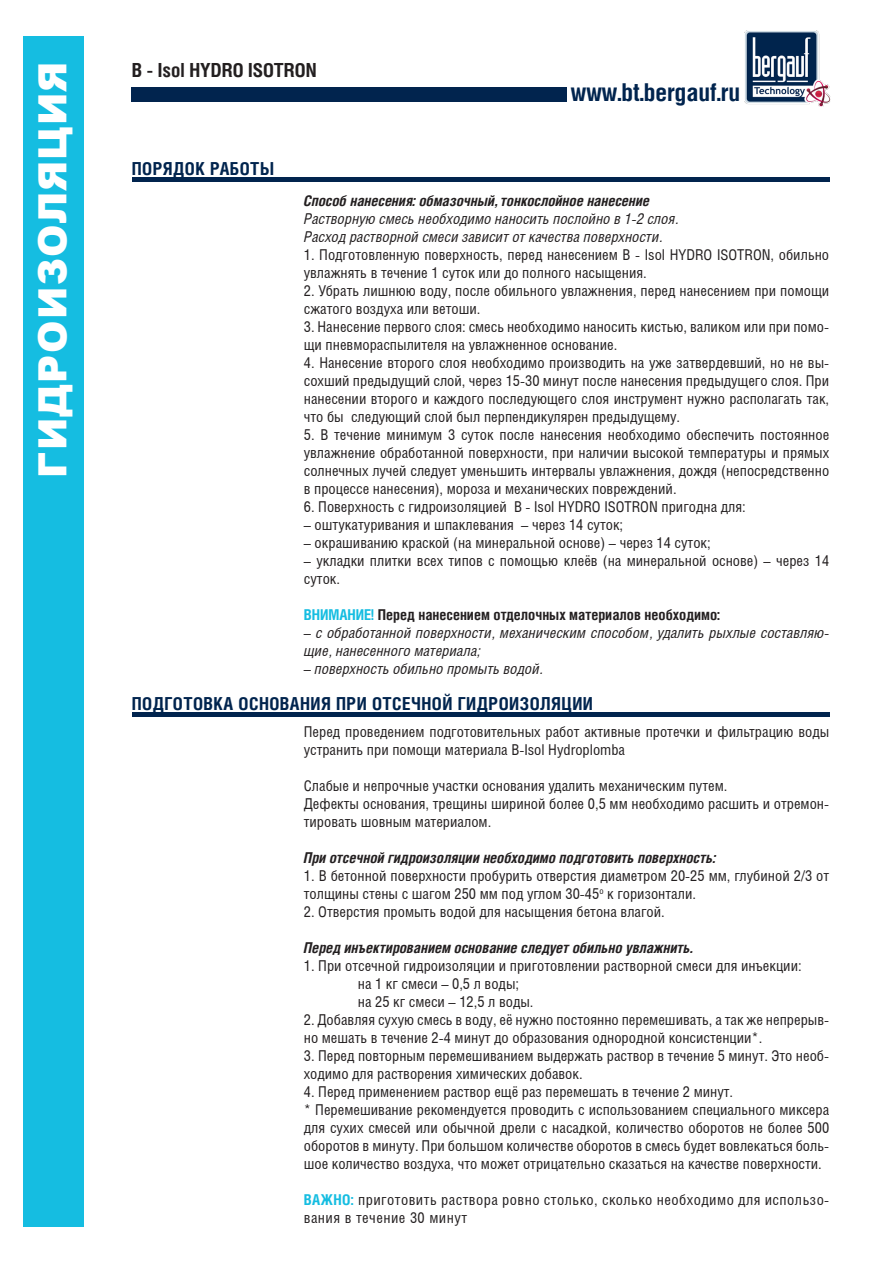
<style>
.page{position:relative;width:893px;height:1263px;background:#fff}
.page>*{position:absolute;margin:0;border:0;box-sizing:border-box;transform-origin:0 0}
.t1{font:900 39px "Arial";letter-spacing:.035em;color:#fff}
.t2{font:700 24.75px "Helios Cond";color:#01244e}
.t3{font:700 19.5px "Helios Cond";color:#231f20}
.t4{font:700 18px "Helios Cond";letter-spacing:.025em;color:#01244e}
.t5{font:15px/18px "Helios Cond";color:#231f20}
.t6{font:italic 15px/18px "Helios Cond";color:#231f20}
.t7{font:italic 700 15px "Helios Cond";color:#231f20}
.t8{font:15px/18px "Helios Cond";letter-spacing:.03em;color:#231f20}
.t9{font:700 15px "Helios Cond";color:#231f20}
.s1{color:#15bde1}
.s2{font-weight:700;color:#15bde1}
</style>
<div class="page">
<div style="left:132px;top:177px;width:697px;height:5px;background:#01244e"></div>
<hr style="left:132px;top:712px;width:697px;height:4px;background:#01244e">
<div style="left:23px;top:36px;width:61px;height:1191px;background:#15bde1"></div>
<div style="left:132px;top:87px;width:435px;height:15px;background:#01244e"></div>
<img style="left:745px;top:30px;width:85px;height:77px">
<p class="t1" style="left:24px;top:478px;width:418px;rotate:-90deg">ГИДРОИЗОЛЯЦИЯ</p>
<p class="t3" style="left:132px;top:59px;width:186px">B - Isol HYDRO ISOTRON</p>
<p class="t4" style="left:132px;top:158px;width:144px">ПОРЯДОК РАБОТЫ</p>
<p class="t2" style="left:571px;top:77px;width:171px">www.bt.bergauf.ru</p>
<p class="t7" style="left:304px;top:192px;width:348px">Способ нанесения: обмазочный, тонкослойное нанесение</p>
<p class="t6" style="left:304px;top:209px;width:377px">Растворную смесь необходимо наносить послойно в 1-2 слоя.</p>
<p class="t6" style="left:304px;top:227px;width:360px">Расход растворной смеси зависит от качества поверхности.</p>
<p class="t5" style="left:304px;top:245px;width:527px">1. Подготовленную поверхность, перед нанесением B - Isol HYDRO ISOTRON, обильно увлажнять в течение 1 суток или до полного насыщения.</p>
<p class="t5" style="left:304px;top:281px;width:527px">2. Убрать лишнюю воду, после обильного увлажнения, перед нанесением при помощи сжатого воздуха или ветоши.</p>
<p class="t5" style="left:304px;top:317px;width:527px">3. Нанесение первого слоя: смесь необходимо наносить кистью, валиком или при помо&shy;щи пневмораспылителя на увлажненное основание.</p>
<p class="t5" style="left:304px;top:353px;width:527px;text-align:justify">4. Нанесение второго слоя необходимо производить на уже затвердевший, но не вы&shy;сохший предыдущий слой, через 15-30 минут после нанесения предыдущего слоя. При нанесении второго и каждого последующего слоя инструмент нужно располагать так, что бы следующий слой был перпендикулярен предыдущему.</p>
<p class="t5" style="left:304px;top:425px;width:527px;text-align:justify">5. В течение минимум 3 суток после нанесения необходимо обеспечить постоянное увлажнение обработанной поверхности, при наличии высокой температуры и прямых солнечных лучей следует уменьшить интервалы увлажнения, дождя (непосредственно в процессе нанесения), мороза и механических повреждений.</p>
<p class="t5" style="left:304px;top:497px;width:443px">6. Поверхность с гидроизоляцией B - Isol HYDRO ISOTRON пригодна для:</p>
<p class="t5" style="left:304px;top:515px;width:321px">– оштукатуривания и шпаклевания – через 14 суток;</p>
<p class="t5" style="left:304px;top:533px;width:408px">– окрашиванию краской (на минеральной основе) – через 14 суток;</p>
<p class="t5" style="left:304px;top:551px;width:527px">– укладки плитки всех типов с помощью клеёв (на минеральной основе) – через 14 суток.</p>
<p class="t9" style="left:304px;top:606px;width:418px"><span class="s1">ВНИМАНИЕ!</span> Перед нанесением отделочных материалов необходимо:</p>
<p class="t6" style="left:304px;top:623px;width:527px">– с обработанной поверхности, механическим способом, удалить рыхлые составляю&shy;щие, нанесенного материала;</p>
<p class="t6" style="left:304px;top:659px;width:241px">– поверхность обильно промыть водой.</p>
<p class="t4" style="left:132px;top:693px;width:463px">ПОДГОТОВКА ОСНОВАНИЯ ПРИ ОТСЕЧНОЙ ГИДРОИЗОЛЯЦИИ</p>
<p class="t5" style="left:304px;top:722px;width:527px">Перед проведением подготовительных работ активные протечки и фильтрацию воды устранить при помощи материала B-Isol Hydroplomba</p>
<p class="t5" style="left:304px;top:776px;width:425px">Слабые и непрочные участки основания удалить механическим путем.</p>
<p class="t5" style="left:304px;top:794px;width:527px">Дефекты основания, трещины шириной более 0,5 мм необходимо расшить и отремон&shy;тировать шовным материалом.</p>
<p class="t7" style="left:304px;top:849px;width:413px">При отсечной гидроизоляции необходимо подготовить поверхность:</p>
<p class="t5" style="left:304px;top:866px;width:527px">1. В бетонной поверхности пробурить отверстия диаметром 20-25 мм, глубиной 2/3 от толщины стены с шагом 250 мм под углом 30-45<sup>о</sup> к горизонтали.</p>
<p class="t5" style="left:304px;top:902px;width:362px">2. Отверстия промыть водой для насыщения бетона влагой.</p>
<p class="t7" style="left:304px;top:939px;width:390px">Перед инъектированием основание следует обильно увлажнить.</p>
<p class="t5" style="left:304px;top:956px;width:499px">1. При отсечной гидроизоляции и приготовлении растворной смеси для инъекции:</p>
<p class="t5" style="left:358px;top:974px;width:163px">на 1 кг смеси – 0,5 л воды;</p>
<p class="t5" style="left:358px;top:992px;width:177px">на 25 кг смеси – 12,5 л воды.</p>
<p class="t5" style="left:304px;top:1010px;width:527px">2. Добавляя сухую смесь в воду, её нужно постоянно перемешивать, а так же непрерыв&shy;но мешать в течение 2-4 минут до образования однородной консистенции*.</p>
<p class="t5" style="left:304px;top:1046px;width:527px">3. Перед повторным перемешиванием выдержать раствор в течение 5 минут. Это необ&shy;ходимо для растворения химических добавок.</p>
<p class="t5" style="left:304px;top:1082px;width:431px">4. Перед применением раствор ещё раз перемешать в течение 2 минут.</p>
<p class="t5" style="left:304px;top:1100px;width:527px;text-align:justify">* Перемешивание рекомендуется проводить с использованием специального миксера для сухих смесей или обычной дрели с насадкой, количество оборотов не более 500 оборотов в минуту. При большом количестве оборотов в смесь будет вовлекаться боль&shy;шое количество воздуха, что может отрицательно сказаться на качестве поверхности.</p>
<p class="t8" style="left:304px;top:1190px;width:527px"><span class="s2">ВАЖНО:</span> приготовить раствора ровно столько, сколько необходимо для использо&shy;вания в течение 30 минут</p>
</div>
